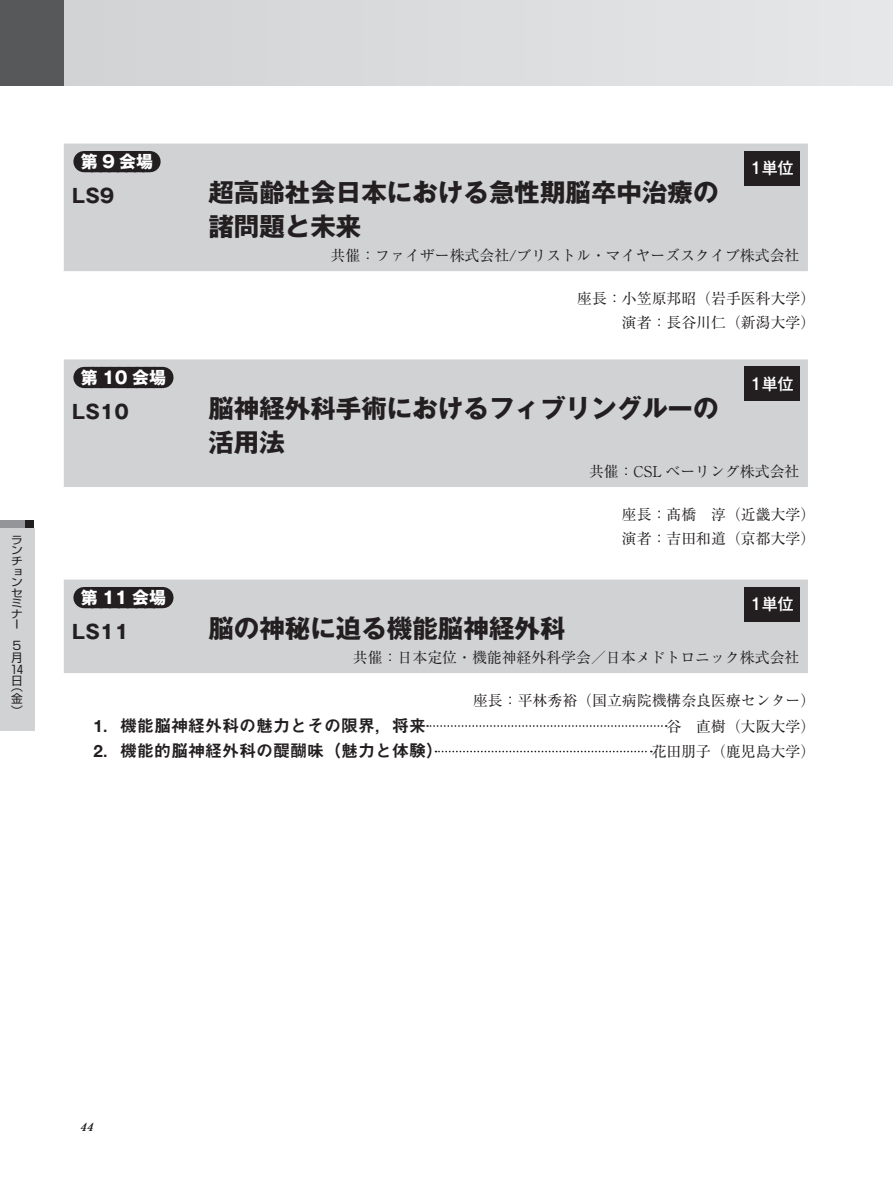
<style>
.page{position:relative;width:893px;height:1191px;background:#fff}
.page>*{position:absolute;margin:0;border:0;box-sizing:border-box;transform-origin:0 0}
.t1{font:700 25.5px/34px "Gothic MB101 Pr 6";color:#231f20}
.t2{font:700 19.2px "Gothic MB101 Pr 6";color:#231f20}
.t3{font:16.95px "Midashi Go Pr 6 MB31";color:#231f20}
.t4{font:700 16.95px "Gothic MB101 Pr 6";color:#fff}
.t5{font:500 15.9px "Gothic MB101 Pr 6";color:#fff}
.t6{font:14.85px/23.4px "Ryumin Pr 6";color:#231f20;text-align:right}
.t7{font:11.7px/11.7px "Shin Go Pr 6";color:#231f20}
.t8{font:italic 700 11.7px "Century Schoolbook";color:#231f20}
.t9{font:10.5px/10.5px "Shin Go Pr 6";color:#231f20;text-align:justify;scale:1.11 1}
.s1{font-family:"Helvetica Neue LT Std";font-weight:700}
</style>
<div class="page">
<div style="left:0;top:520px;width:26px;height:8px;background:#939598"></div>
<div style="left:26px;top:520px;width:8px;height:8px;background:#231f20"></div>
<div style="left:0;top:528px;width:34px;height:202px;background:#d1d2d4"></div>
<div style="left:64px;top:0;width:829px;height:85px;background:#dcdddf"></div>
<div style="left:0;top:0;width:64px;height:85px;background:#57585a"></div>
<svg style="left:64px;top:144px;width:744px;height:529px;fill:#d1d2d4"></svg>
<svg style="left:84px;top:151px;width:66px;height:21px"></svg>
<div style="left:84px;top:367px;width:79px;height:21px;background:#231f20"></div>
<div style="left:84px;top:587px;width:79px;height:21px;background:#231f20"></div>
<svg style="left:427px;top:725px;width:240px;height:2px"></svg>
<svg style="left:436px;top:750px;width:216px;height:2px"></svg>
<div style="left:744px;top:151px;width:55px;height:34px;background:#231f20"></div>
<div style="left:744px;top:367px;width:55px;height:34px;background:#231f20"></div>
<div style="left:744px;top:587px;width:55px;height:34px;background:#231f20"></div>
<p class="t9" style="left:11px;top:534px;width:11px">ランチョンセミナー</p>
<p class="t7" style="left:11px;top:639px;width:13px">5月<br>14日</p>
<p class="t7" style="left:11px;top:680px;width:13px;text-align:justify">（金）</p>
<p class="t4" style="left:81px;top:148px;width:74px">第9会場</p>
<p class="t2" style="left:72px;top:180px;width:44px">LS9</p>
<h1 class="t1" style="left:208px;top:175px;width:512px">超高齢社会日本における急性期脳卒中治療の諸問題と未来</h1>
<p class="t6" style="left:331px;top:243px;width:470px">共催：ファイザー株式会社/ブリストル・マイヤーズスクイブ株式会社</p>
<p class="t6" style="left:577px;top:286px;width:240px">座長：小笠原邦昭（岩手医科大学）演者：長谷川仁（新潟大学）</p>
<p class="t4" style="left:81px;top:363px;width:87px">第 10 会場</p>
<p class="t2" style="left:72px;top:395px;width:58px">LS10</p>
<h1 class="t1" style="left:208px;top:390px;width:512px">脳神経外科手術におけるフィブリングルーの活用法</h1>
<p class="t6" style="left:589px;top:459px;width:212px">共催：CSL ベーリング株式会社</p>
<p class="t6" style="left:622px;top:502px;width:195px;text-align:left">座長：髙橋　淳（近畿大学）演者：吉田和道（京都大学）</p>
<p class="t5" style="left:750px;top:155px;width:45px">1単位</p>
<p class="t5" style="left:750px;top:371px;width:45px">1単位</p>
<p class="t4" style="left:81px;top:583px;width:87px">第 11 会場</p>
<p class="t2" style="left:72px;top:615px;width:58px">LS11</p>
<h1 class="t1" style="left:208px;top:611px;width:359px">脳の神秘に迫る機能脳神経外科</h1>
<p class="t6" style="left:353px;top:645px;width:448px">共催：日本定位・機能神経外科学会／日本メドトロニック株式会社</p>
<p class="t6" style="left:473px;top:688px;width:344px">座長：平林秀裕（国立病院機構奈良医療センター）</p>
<p class="t3" style="left:94px;top:711px;width:334px"><span class="s1">1</span>．機能脳神経外科の魅力とその限界，将来</p>
<p class="t6" style="left:666px;top:714px;width:150px">谷　直樹（大阪大学）</p>
<p class="t3" style="left:94px;top:737px;width:351px"><span class="s1">2</span>．機能的脳神経外科の醍醐味（魅力と体験）</p>
<p class="t6" style="left:652px;top:739px;width:165px">花田朋子（鹿児島大学）</p>
<p class="t5" style="left:750px;top:591px;width:45px">1単位</p>
<p class="t8" style="left:80px;top:1118px;width:15px">44</p>
</div>
